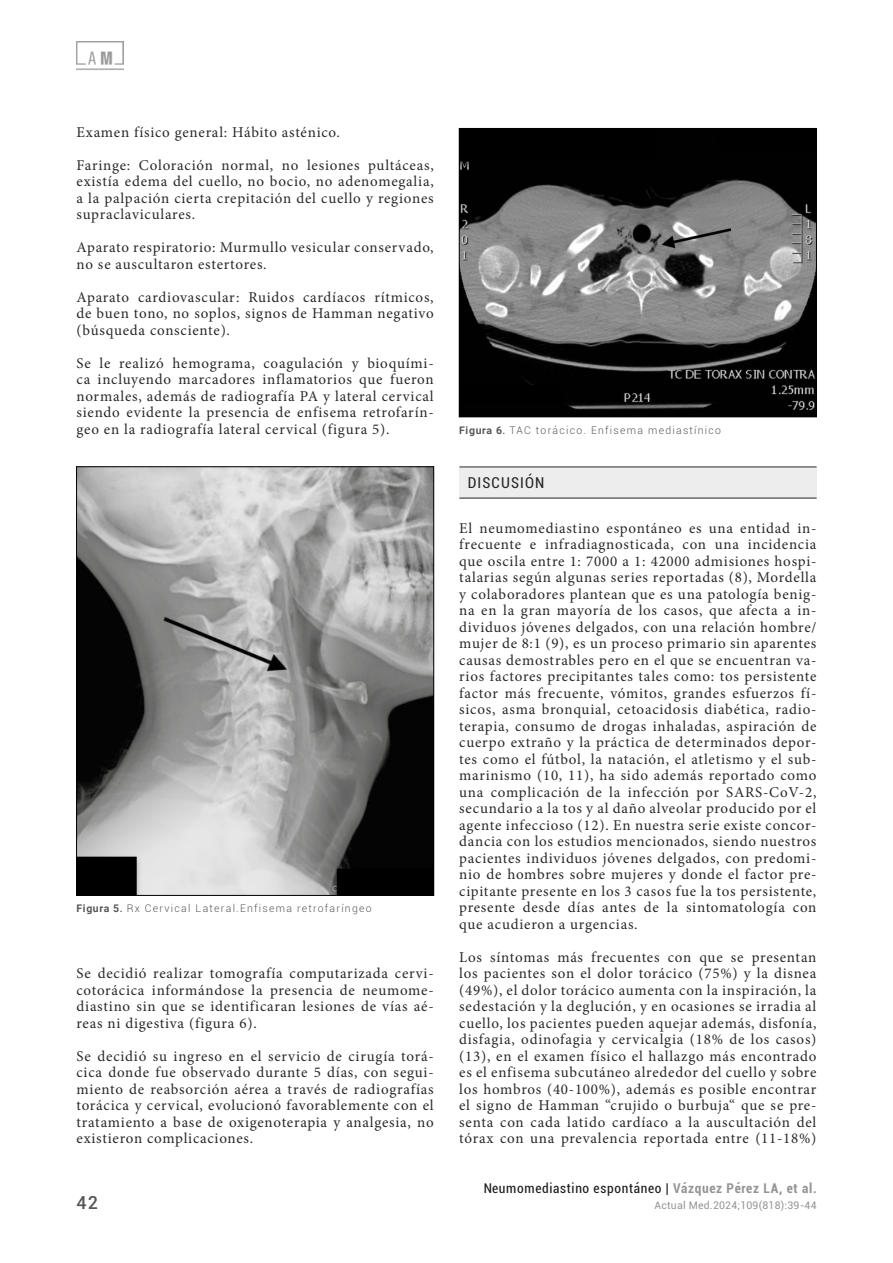
<style>
.page{position:relative;width:893px;height:1263px;background:#fff}
.page>*{position:absolute;margin:0;border:0;box-sizing:border-box;transform-origin:0 0}
.t1{font:500 18px "Roboto";color:#575756}
.AM{font:15px/16.5px "Minion Pro";letter-spacing:.05em;color:#282827;text-align:justify}
.APARTADOS{font:condensed 15px "Roboto";letter-spacing:.075em;color:#282827}
.t2{font:condensed 13.5px "Roboto";letter-spacing:.05em;color:#000}
.Abstract{font:300 10.5px "Roboto";letter-spacing:.12em;color:#575756}
.t3{font:10.5px "Roboto";letter-spacing:.02em;color:#878787}
.s1{font-weight:700}
.s2{font-weight:500}
.s3{font-weight:700;color:#878787}
</style>
<div class="page">
<img style="left:77px;top:41px;width:46px;height:29px">
<div style="left:459px;top:466px;width:358px;height:32px;background:#ededed"></div>
<hr style="left:459px;top:467px;width:358px;height:1px;background:#282827">
<hr style="left:459px;top:498px;width:358px;height:1px;background:#282827">
<img style="left:78px;top:468px;width:354px;height:426px">
<div style="left:76px;top:466px;width:358px;height:430px;border:1px solid #000"></div>
<img style="left:461px;top:130px;width:354px;height:285px">
<div style="left:459px;top:128px;width:358px;height:289px;border:1px solid #000"></div>
<p class="AM" style="left:77px;top:124px;width:265px">Examen físico general: Hábito asténico.</p>
<p class="AM" style="left:77px;top:157px;width:359px">Faringe: Coloración normal, no lesiones pultáceas, existía edema del cuello, no bocio, no adenomegalia, a la palpación cierta crepitación del cuello y regiones supraclaviculares.</p>
<p class="AM" style="left:77px;top:239px;width:359px">Aparato respiratorio: Murmullo vesicular conservado, no se auscultaron estertores.</p>
<p class="AM" style="left:77px;top:289px;width:359px">Aparato cardiovascular: Ruidos cardíacos rítmicos, de buen tono, no soplos, signos de Hamman negativo (búsqueda consciente).</p>
<p class="AM" style="left:77px;top:355px;width:359px">Se le realizó hemograma, coagulación y bioquími&shy;ca incluyendo marcadores inflamatorios que fueron normales, además de radiografía PA y lateral cervical siendo evidente la presencia de enfisema retrofarín&shy;geo en la radiografía lateral cervical (figura 5).</p>
<p class="Abstract" style="left:77px;top:901px;width:297px"><span class="s1">Figura 5</span><span class="s2">.</span> Rx Cervical Lateral.Enfisema retrofaríngeo</p>
<p class="AM" style="left:77px;top:965px;width:359px">Se decidió realizar tomografía computarizada cervi&shy;cotorácica informándose la presencia de neumome&shy;diastino sin que se identificaran lesiones de vías aé&shy;reas ni digestiva (figura 6).</p>
<p class="AM" style="left:77px;top:1048px;width:359px">Se decidió su ingreso en el servicio de cirugía torá&shy;cica donde fue observado durante 5 días, con segui&shy;miento de reabsorción aérea a través de radiografías torácica y cervical, evolucionó favorablemente con el tratamiento a base de oxigenoterapia y analgesia, no existieron complicaciones.</p>
<p class="Abstract" style="left:459px;top:422px;width:263px"><span class="s1">Figura 6</span><span class="s2">.</span> TAC torácico. Enfisema mediastínico</p>
<p class="APARTADOS" style="left:468px;top:472px;width:78px">DISCUSIÓN</p>
<p class="AM" style="left:459px;top:520px;width:359px">El neumomediastino espontáneo es una entidad in&shy;frecuente e infradiagnosticada, con una incidencia que oscila entre 1: 7000 a 1: 42000 admisiones hospi&shy;talarias según algunas series reportadas (8), Mordella y colaboradores plantean que es una patología benig&shy;na en la gran mayoría de los casos, que afecta a in&shy;dividuos jóvenes delgados, con una relación hombre/ mujer de 8:1 (9), es un proceso primario sin aparentes causas demostrables pero en el que se encuentran va&shy;rios factores precipitantes tales como: tos persistente factor más frecuente, vómitos, grandes esfuerzos fí&shy;sicos, asma bronquial, cetoacidosis diabética, radio&shy;terapia, consumo de drogas inhaladas, aspiración de cuerpo extraño y la práctica de determinados depor&shy;tes como el fútbol, la natación, el atletismo y el sub&shy;marinismo (10, 11), ha sido además reportado como una complicación de la infección por SARS-CoV-2, secundario a la tos y al daño alveolar producido por el agente infeccioso (12). En nuestra serie existe concor&shy;dancia con los estudios mencionados, siendo nuestros pacientes individuos jóvenes delgados, con predomi&shy;nio de hombres sobre mujeres y donde el factor pre&shy;cipitante presente en los 3 casos fue la tos persistente, presente desde días antes de la sintomatología con que acudieron a urgencias.</p>
<p class="AM" style="left:459px;top:949px;width:359px">Los síntomas más frecuentes con que se presentan los pacientes son el dolor torácico (75%) y la disnea (49%), el dolor torácico aumenta con la inspiración, la sedestación y la deglución, y en ocasiones se irradia al cuello, los pacientes pueden aquejar además, disfonía, disfagia, odinofagia y cervicalgia (18% de los casos) (13), en el examen físico el hallazgo más encontrado es el enfisema subcutáneo alrededor del cuello y sobre los hombros (40-100%), además es posible encontrar el signo de Hamman “crujido o burbuja“ que se pre&shy;senta con cada latido cardíaco a la auscultación del tórax con una prevalencia reportada entre (11-18%)</p>
<p class="t2" style="left:483px;top:1178px;width:335px">Neumomediastino espontáneo | <span class="s3">Vázquez Pérez LA, et al.</span></p>
<p class="t1" style="left:77px;top:1190px;width:23px">42</p>
<p class="t3" style="left:655px;top:1198px;width:163px">Actual Med.2024;109(818):39-44</p>
</div>
